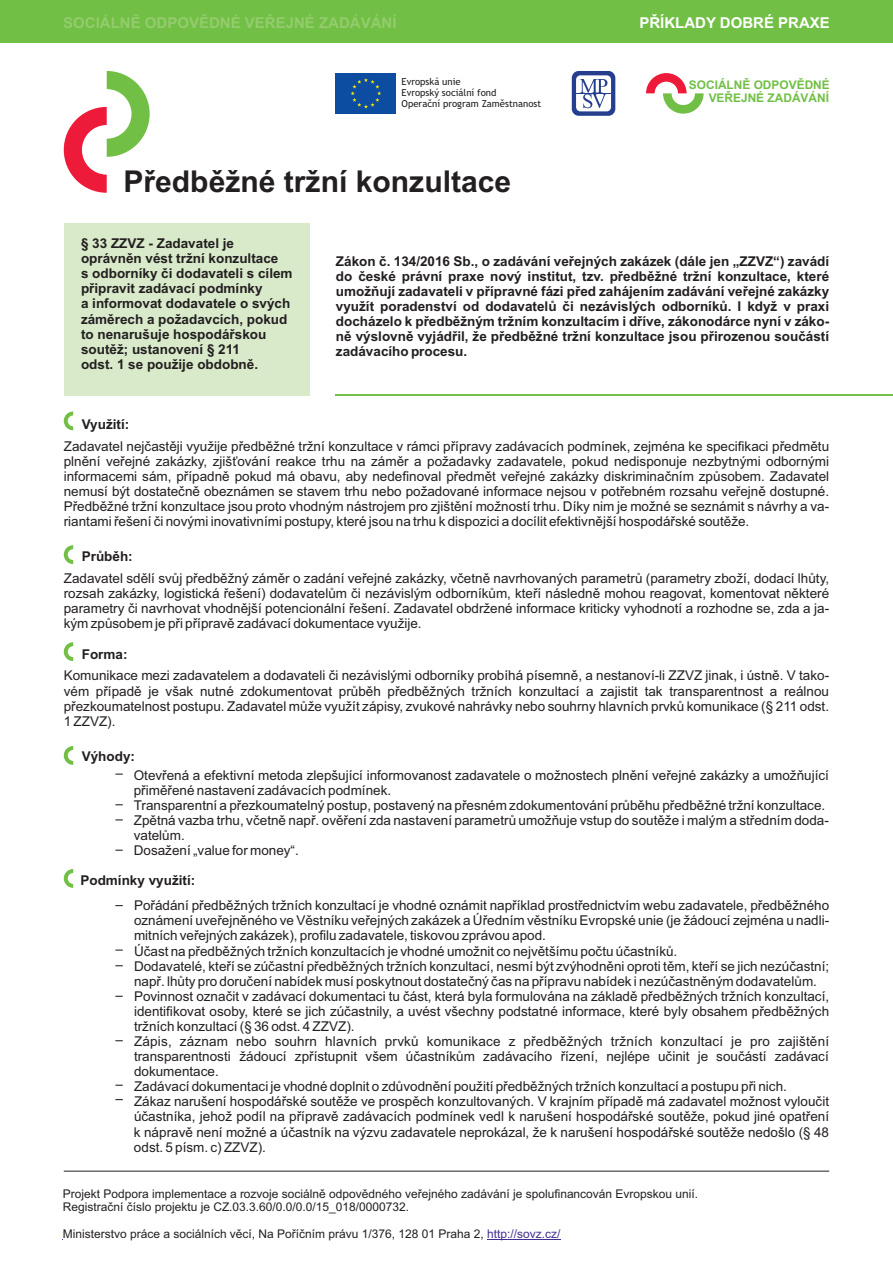
<style>
.page{position:relative;width:893px;height:1263px;background:#fff}
.page>*{position:absolute;margin:0;border:0;box-sizing:border-box;transform-origin:0 0}
.t1{font:700 30.15px "Arial";color:#231f20}
.t2{font:700 15px "Arial";color:#94cc6e}
.t3{font:700 15px "Arial";color:#fff}
.t4{font:13.5px/15.1px "Arial";color:#231f20;text-align:justify}
.t5{font:700 13.5px/15.1px "Arial";color:#231f20}
.t6{font:12px/13.4px "Arial";color:#231f20}
.t7{font:700 11.85px/12.8px "Arial";color:#71bf44;text-align:right}
.t8{font:9.6px/11.1px "Trebuchet MS";color:#231f20}
.s1{color:#432f92}
</style>
<div class="page">
<div style="left:64px;top:223px;width:245px;height:173px;background:#d9eaca"></div>
<div style="left:0;top:0;width:893px;height:43px;background:#71bf44"></div>
<svg style="left:572px;top:71px;width:43px;height:45px"></svg>
<div style="left:334px;top:72px;width:63px;height:43px;background:#0d4da1"></div>
<svg style="left:351px;top:78px;width:30px;height:30px"></svg>
<svg style="left:646px;top:73px;width:58px;height:41px"></svg>
<hr style="left:487px;top:1239px;width:73px;height:1px;background:#432f92">
<svg style="left:64px;top:71px;width:86px;height:122px"></svg>
<svg style="left:64px;top:411px;width:9px;height:19px"></svg>
<svg style="left:115px;top:773px;width:8px;height:2px"></svg>
<svg style="left:115px;top:949px;width:8px;height:2px"></svg>
<hr style="left:64px;top:1171px;width:765px;height:1px;background:#231f20">
<svg style="left:64px;top:545px;width:9px;height:19px"></svg>
<svg style="left:64px;top:642px;width:9px;height:19px"></svg>
<svg style="left:64px;top:746px;width:9px;height:19px"></svg>
<svg style="left:64px;top:869px;width:9px;height:19px"></svg>
<hr style="left:336px;top:394px;width:557px;height:2px;background:#71bf44">
<p class="t2" style="left:63px;top:17px;width:335px">SOCIÁLNĚ ODPOVĚDNÉ VEŘEJNÉ ZADÁVÁNÍ</p>
<p class="t3" style="left:639px;top:17px;width:192px">PŘÍKLADY DOBRÉ PRAXE</p>
<p class="t8" style="left:402px;top:77px;width:141px">Evropská unie<br>Evropský sociální fond<br>Operační program Zaměstnanost</p>
<p class="t7" style="left:689px;top:80px;width:142px">SOCIÁLNĚ ODPOVĚDNÉ<br>VEŘEJNÉ ZADÁVÁNÍ</p>
<h1 class="t1" style="left:123px;top:170px;width:389px">Předběžné tržní konzultace</h1>
<p class="t5" style="left:81px;top:237px;width:213px">§ 33 ZZVZ - Zadavatel je oprávněn vést tržní konzultace<br>s odborníky či dodavateli s cílem připravit zadávací podmínky<br>a informovat dodavatele o svých záměrech a požadavcích, pokud to nenarušuje hospodářskou soutěž; ustanovení § 211<br>odst. 1 se použije obdobně.</p>
<p class="t5" style="left:336px;top:254px;width:495px;text-align:justify">Zákon č. 134/2016 Sb., o zadávání veřejných zakázek (dále jen „ZZVZ“) zavádí do české právní praxe nový institut, tzv. předběžné tržní konzultace, které umožňují zadavateli v přípravné fázi před zahájením zadávání veřejné zakázky využít poradenství od dodavatelů či nezávislých odborníků. I když v praxi docházelo k předběžným tržním konzultacím i dříve, zákonodárce nyní v záko&shy;ně výslovně vyjádřil, že předběžné tržní konzultace jsou přirozenou součástí zadávacího procesu.</p>
<p class="t5" style="left:82px;top:418px;width:49px">Využití:</p>
<p class="t4" style="left:64px;top:440px;width:767px">Zadavatel nejčastěji využije předběžné tržní konzultace v rámci přípravy zadávacích podmínek, zejména ke specifikaci předmětu plnění veřejné zakázky, zjišťování reakce trhu na záměr a požadavky zadavatele, pokud nedisponuje nezbytnými odbornými informacemi sám, případně pokud má obavu, aby nedefinoval předmět veřejné zakázky diskriminačním způsobem. Zadavatel nemusí být dostatečně obeznámen se stavem trhu nebo požadované informace nejsou v potřebném rozsahu veřejně dostupné.<br>Předběžné tržní konzultace jsou proto vhodným nástrojem pro zjištění možností trhu. Díky nim je možné se seznámit s návrhy a va&shy;riantami řešení či novými inovativními postupy, které jsou na trhu k dispozici a docílit efektivnější hospodářské soutěže.</p>
<p class="t5" style="left:82px;top:550px;width:53px">Průběh:</p>
<p class="t4" style="left:64px;top:572px;width:767px">Zadavatel sdělí svůj předběžný záměr o zadání veřejné zakázky, včetně navrhovaných parametrů (parametry zboží, dodací lhůty, rozsah zakázky, logistická řešení) dodavatelům či nezávislým odborníkům, kteří následně mohou reagovat, komentovat některé parametry či navrhovat vhodnější potencionální řešení. Zadavatel obdržené informace kriticky vyhodnotí a rozhodne se, zda a ja&shy;kým způsobem je při přípravě zadávací dokumentace využije.</p>
<p class="t5" style="left:82px;top:648px;width:47px">Forma:</p>
<p class="t4" style="left:64px;top:669px;width:767px">Komunikace mezi zadavatelem a dodavateli či nezávislými odborníky probíhá písemně, a nestanoví-li ZZVZ jinak, i ústně. V tako&shy;vém případě je však nutné zdokumentovat průběh předběžných tržních konzultací a zajistit tak transparentnost a reálnou přezkoumatelnost postupu. Zadavatel může využít zápisy, zvukové nahrávky nebo souhrny hlavních prvků komunikace (§ 211 odst.<br>1 ZZVZ).</p>
<p class="t5" style="left:82px;top:750px;width:55px">Výhody:</p>
<p class="t4" style="left:134px;top:769px;width:697px;text-align:left">Otevřená a efektivní metoda zlepšující informovanost zadavatele o možnostech plnění veřejné zakázky a umožňující přiměřené nastavení zadávacích podmínek.<br>Transparentní a přezkoumatelný postup, postavený na přesném zdokumentování průběhu předběžné tržní konzultace.<br>Zpětná vazba trhu, včetně např. ověření zda nastavení parametrů umožňuje vstup do soutěže i malým a středním doda&shy;vatelům.<br>Dosažení „value for money“.</p>
<p class="t5" style="left:80px;top:874px;width:116px">Podmínky využití:</p>
<p class="t4" style="left:134px;top:899px;width:697px;text-align:left">Pořádání předběžných tržních konzultací je vhodné oznámit například prostřednictvím webu zadavatele, předběžného oznámení uveřejněného ve Věstníku veřejných zakázek a Úředním věstníku Evropské unie (je žádoucí zejména u nadli&shy;mitních veřejných zakázek), profilu zadavatele, tiskovou zprávou apod.<br>Účast na předběžných tržních konzultacích je vhodné umožnit co největšímu počtu účastníků.<br>Dodavatelé, kteří se zúčastní předběžných tržních konzultací, nesmí být zvýhodněni oproti těm, kteří se jich nezúčastní; např. lhůty pro doručení nabídek musí poskytnout dostatečný čas na přípravu nabídek i nezúčastněným dodavatelům.<br>Povinnost označit v zadávací dokumentaci tu část, která byla formulována na základě předběžných tržních konzultací, identifikovat osoby, které se jich zúčastnily, a uvést všechny podstatné informace, které byly obsahem předběžných tržních konzultací (§ 36 odst. 4 ZZVZ).<br>Zápis, záznam nebo souhrn hlavních prvků komunikace z předběžných tržních konzultací je pro zajištění transparentnosti žádoucí zpřístupnit všem účastníkům zadávacího řízení, nejlépe učinit je součástí zadávací dokumentace.<br>Zadávací dokumentaci je vhodné doplnit o zdůvodnění použití předběžných tržních konzultací a postupu při nich.<br>Zákaz narušení hospodářské soutěže ve prospěch konzultovaných. V krajním případě má zadavatel možnost vyloučit účastníka, jehož podíl na přípravě zadávacích podmínek vedl k narušení hospodářské soutěže, pokud jiné opatření k nápravě není možné a účastník na výzvu zadavatele neprokázal, že k narušení hospodářské soutěže nedošlo (§ 48 odst. 5 písm. c) ZZVZ).</p>
<p class="t6" style="left:63px;top:1188px;width:637px">Projekt Podpora implementace a rozvoje sociálně odpovědného veřejného zadávání je spolufinancován Evropskou unií.<br>Registrační číslo projektu je CZ.03.3.60/0.0/0.0/15_018/0000732.</p>
<p class="t6" style="left:63px;top:1228px;width:499px">Ministerstvo práce a sociálních věcí, Na Poříčním právu 1/376, 128 01 Praha 2, <span class="s1">http://sovz.cz/</span></p>
</div>
